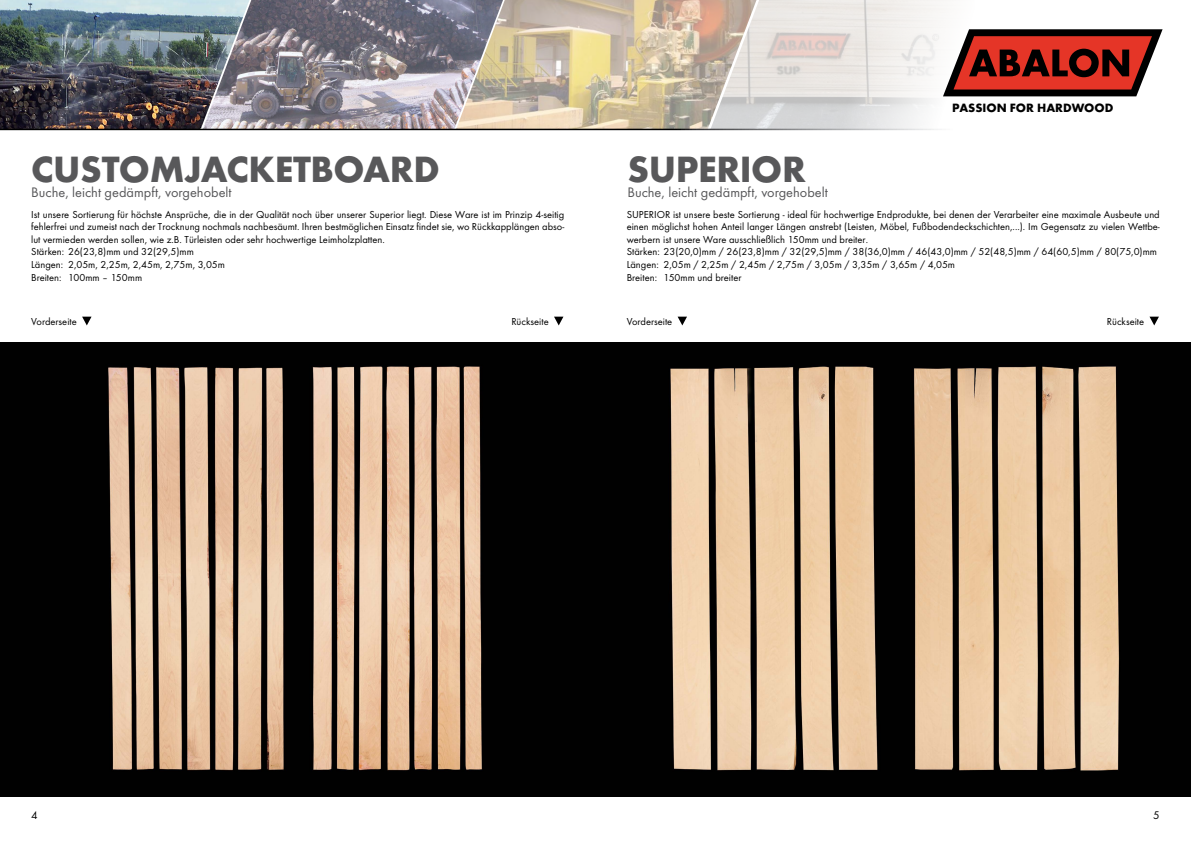
<style>
.page{position:relative;width:1191px;height:842px;background:#fff}
.page>*{position:absolute;margin:0;border:0;box-sizing:border-box;transform-origin:0 0}
.t1{font:700 38px "Futura TCE";letter-spacing:-.01em;color:#58585a}
.t2{font:14.3px "Futura TCE Boo";color:#58585a}
.t3{font:700 12.5px "Futura TCE";color:#000}
.t4{font:11.5px "Futura TCE Boo";color:#000}
.t5{font:10.5px/12.6px "Futura TCE Boo";color:#000}
</style>
<div class="page">
<img style="left:757px;top:0;width:218px;height:129px">
<img style="left:249px;top:0;width:207px;height:129px">
<img style="left:0;top:0;width:249px;height:129px">
<img style="left:456px;top:0;width:301px;height:129px">
<svg style="left:678px;top:317px;width:9px;height:8px"></svg>
<svg style="left:1149px;top:317px;width:10px;height:8px"></svg>
<svg style="left:82px;top:317px;width:10px;height:8px"></svg>
<svg style="left:554px;top:317px;width:9px;height:8px"></svg>
<img style="left:0;top:342px;width:1191px;height:455px">
<svg style="left:943px;top:29px;width:219px;height:67px;background:#8c3731"></svg>
<h1 class="t1" style="left:31px;top:145px;width:410px">CUSTOMJACKETBOARD</h1>
<h2 class="t2" style="left:31px;top:184px;width:202px">Buche, leicht gedämpft, vorgehobelt</h2>
<p class="t5" style="left:31px;top:208px;width:534px">Ist unsere Sortierung für höchste Ansprüche, die in der Qualität noch über unserer Superior liegt. Diese Ware ist im Prinzip 4-seitig fehlerfrei und zumeist nach der Trocknung nochmals nachbesäumt. Ihren bestmöglichen Einsatz findet sie, wo Rückkapplängen abso&shy;lut vermieden werden sollen, wie z.B. Türleisten oder sehr hochwertige Leimholzplatten.<br>Stärken: 26(23,8)mm und 32(29,5)mm<br>Längen: 2,05m, 2,25m, 2,45m, 2,75m, 3,05m<br>Breiten: 100mm – 150mm</p>
<h1 class="t1" style="left:627px;top:145px;width:180px">SUPERIOR</h1>
<h2 class="t2" style="left:627px;top:184px;width:202px">Buche, leicht gedämpft, vorgehobelt</h2>
<p class="t3" style="left:952px;top:100px;width:163px">PASSION FOR HARDWOOD</p>
<p class="t5" style="left:626px;top:208px;width:534px">SUPERIOR ist unsere beste Sortierung - ideal für hochwertige Endprodukte, bei denen der Verarbeiter eine maximale Ausbeute und einen möglichst hohen Anteil langer Längen anstrebt (Leisten, Möbel, Fußbodendeckschichten,...). Im Gegensatz zu vielen Wettbe&shy;werbern ist unsere Ware ausschließlich 150mm und breiter.<br>Stärken: 23(20,0)mm / 26(23,8)mm / 32(29,5)mm / 38(36,0)mm / 46(43,0)mm / 52(48,5)mm / 64(60,5)mm / 80(75,0)mm Längen: 2,05m / 2,25m / 2,45m / 2,75m / 3,05m / 3,35m / 3,65m / 4,05m<br>Breiten: 150mm und breiter</p>
<p class="t5" style="left:31px;top:316px;width:47px">Vorderseite</p>
<p class="t5" style="left:511px;top:316px;width:39px">Rückseite</p>
<p class="t5" style="left:626px;top:316px;width:47px">Vorderseite</p>
<p class="t5" style="left:1106px;top:316px;width:39px">Rückseite</p>
<p class="t4" style="left:31px;top:808px;width:8px">4</p>
<p class="t4" style="left:1153px;top:808px;width:8px">5</p>
</div>
